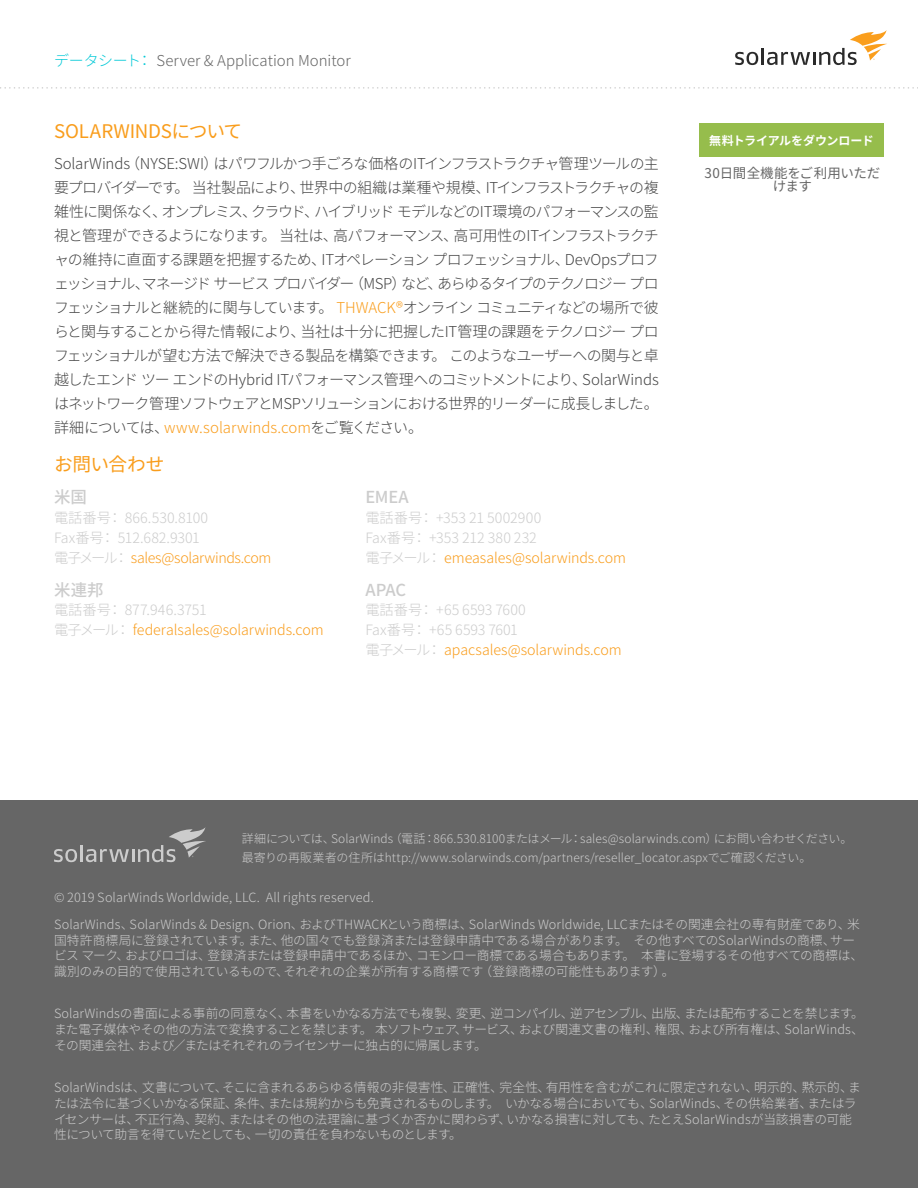
<style>
.page{position:relative;width:918px;height:1188px;background:#fff}
.page>*{position:absolute;margin:0;border:0;box-sizing:border-box;transform-origin:0 0}
.t1{font:18.75px "Noto Sans CJ Kjp";letter-spacing:-.015em;color:#f99d1c}
.t2{font:500 16.5px "Noto Sans CJ Kjp";letter-spacing:-.005em;color:#ccc}
.t3{font:300 15px/24px "Noto Sans CJ Kjp";letter-spacing:-.035em;color:#444;text-align:justify}
.t4{font:300 15px "Noto Sans CJ Kjp";color:#666}
.t5{font:300 14.25px/19.8px "Noto Sans CJ Kjp";letter-spacing:-.01em;color:#ccc}
.t6{font:300 14.25px/19.8px "Noto Sans CJ Kjp";letter-spacing:-.01em;color:#f99d1c}
.t7{font:13.5px/13.5px "Noto Sans CJ Kjp";letter-spacing:-.01em;color:#666;text-align:center}
.t8{font:300 12.75px/15.8px "Noto Sans CJ Kjp";letter-spacing:-.015em;color:#ccc}
.t9{font:300 12.75px/26.5px "Noto Sans CJ Kjp";letter-spacing:.005em;color:#ccc}
.t10{font:300 12px/19.5px "Noto Sans CJ Kjp";color:#ccc}
.t11{font:700 12px "Noto Sans CJ Kjp";letter-spacing:-.01em;color:#fff}
.s1{color:#04c9d7}
.s2{color:#f99d1c}
.s3{color:#f99d1e}
.s4{color:#ccc}
</style>
<div class="page">
<svg style="left:735px;top:52px;width:23px;height:13px"></svg>
<hr style="left:761px;top:48px;width:3px;height:17px;background:#2a2a2a">
<svg style="left:767px;top:30px;width:120px;height:35px"></svg>
<svg style="left:0;top:87px;width:918px;height:2px"></svg>
<div style="left:699px;top:123px;width:185px;height:34px;background:#96bd4c"></div>
<div style="left:0;top:800px;width:918px;height:388px;background:#666"></div>
<svg style="left:54px;top:849px;width:23px;height:13px"></svg>
<hr style="left:80px;top:845px;width:3px;height:17px;background:#ccc">
<svg style="left:86px;top:827px;width:120px;height:35px"></svg>
<p class="t4" style="left:54px;top:52px;width:298px"><span class="s1">データシート：</span> Server &amp; Application Monitor</p>
<h1 class="t1" style="left:54px;top:121px;width:190px">SOLARWINDSについて</h1>
<p class="t3" style="left:54px;top:152px;width:606px">SolarWinds（NYSE:SWI）はパワフルかつ手ごろな価格のITインフラストラクチャ管理ツールの主要プロバイダーです。 当社製品により、世界中の組織は業種や規模、ITインフラストラクチャの複雑性に関係なく、オンプレミス、クラウド、ハイブリッド モデルなどのIT環境のパフォーマンスの監視と管理ができるようになります。 当社は、高パフォーマンス、高可用性のITインフラストラクチャの維持に直面する課題を把握するため、ITオペレーション プロフェッショナル、DevOpsプロフェッショナル、マネージド サービス プロバイダー（MSP）など、あらゆるタイプのテクノロジー プロフェッショナルと継続的に関与しています。 <span class="s2">THWACK®</span>オンライン コミュニティなどの場所で彼らと関与することから得た情報により、当社は十分に把握したIT管理の課題をテクノロジー プロフェッショナルが望む方法で解決できる製品を構築できます。 このようなユーザーへの関与と卓越したエンド ツー エンドのHybrid ITパフォーマンス管理へのコミットメントにより、SolarWindsはネットワーク管理ソフトウェアとMSPソリューションにおける世界的リーダーに成長しました。詳細については、<span class="s2">www.solarwinds.com</span>をご覧ください。</p>
<h1 class="t1" style="left:54px;top:453px;width:112px">お問い合わせ</h1>
<p class="t2" style="left:54px;top:488px;width:34px">米国</p>
<p class="t5" style="left:54px;top:508px;width:219px">電話番号： 866.530.8100<br>Fax番号： 512.682.9301<br>電子メール： <span class="s3">sales@solarwinds.com</span></p>
<p class="t2" style="left:54px;top:580px;width:51px">米連邦</p>
<p class="t6" style="left:54px;top:601px;width:271px"><span class="s4">電話番号： 877.946.3751<br>電子メール：</span> federalsales@solarwinds.com</p>
<p class="t2" style="left:365px;top:488px;width:45px">EMEA</p>
<p class="t5" style="left:365px;top:508px;width:262px">電話番号： +353 21 5002900<br>Fax番号： +353 212 380 232<br>電子メール： <span class="s2">emeasales@solarwinds.com</span></p>
<p class="t2" style="left:365px;top:580px;width:42px">APAC</p>
<p class="t5" style="left:365px;top:601px;width:258px">電話番号： +65 6593 7600<br>Fax番号： +65 6593 7601<br>電子メール： <span class="s2">apacsales@solarwinds.com</span></p>
<p class="t11" style="left:709px;top:134px;width:166px">無料トライアルをダウンロード</p>
<p class="t7" style="left:704px;top:166px;width:177px">30日間全機能をご利用いただけます</p>
<p class="t10" style="left:242px;top:829px;width:612px">詳細については、SolarWinds（電話：866.530.8100またはメール：sales@solarwinds.com）にお問い合わせください。最寄りの再販業者の住所はhttp://www.solarwinds.com/partners/reseller_locator.aspxでご確認ください。</p>
<p class="t9" style="left:54px;top:885px;width:807px">© 2019 SolarWinds Worldwide, LLC. All rights reserved.<br>SolarWinds、SolarWinds &amp; Design、Orion、およびTHWACKという商標は、SolarWinds Worldwide, LLCまたはその関連会社の専有財産であり、米</p>
<p class="t8" style="left:54px;top:932px;width:811px">国特許商標局に登録されています。また、他の国々でも登録済または登録申請中である場合があります。 その他すべてのSolarWindsの商標、サービス マーク、およびロゴは、登録済または登録申請中であるほか、コモンロー商標である場合もあります。 本書に登場するその他すべての商標は、識別のみの目的で使用されているもので、それぞれの企業が所有する商標です（登録商標の可能性もあります）。</p>
<p class="t8" style="left:54px;top:1006px;width:812px;text-align:justify">SolarWindsの書面による事前の同意なく、本書をいかなる方法でも複製、変更、逆コンパイル、逆アセンブル、出版、または配布することを禁じます。また電子媒体やその他の方法で変換することを禁じます。 本ソフトウェア、サービス、および関連文書の権利、権限、および所有権は、SolarWinds、その関連会社、および／またはそれぞれのライセンサーに独占的に帰属します。</p>
<p class="t8" style="left:54px;top:1080px;width:809px">SolarWindsは、文書について、そこに含まれるあらゆる情報の非侵害性、正確性、完全性、有用性を含むがこれに限定されない、明示的、黙示的、または法令に基づくいかなる保証、条件、または規約からも免責されるものします。 いかなる場合においても、SolarWinds、その供給業者、またはライセンサーは、不正行為、契約、またはその他の法理論に基づくか否かに関わらず、いかなる損害に対しても、たとえSolarWindsが当該損害の可能性について助言を得ていたとしても、一切の責任を負わないものとします。</p>
</div>
